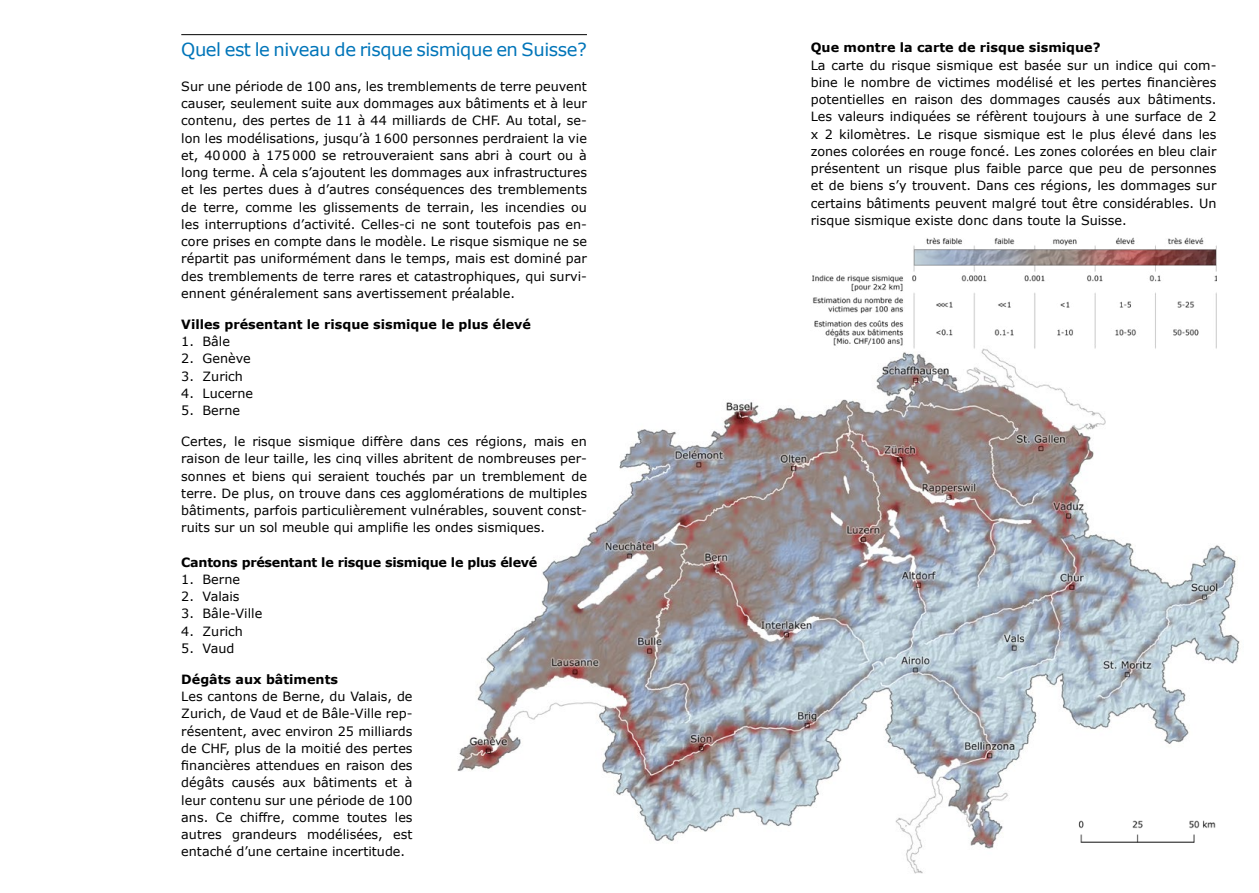
<style>
.page{position:relative;width:1259px;height:893px;background:#fff}
.page>*{position:absolute;margin:0;border:0;box-sizing:border-box;transform-origin:0 0}
.t1{font:18px "Verdana";letter-spacing:-.025em;color:#0075b9}
.t2{font:12.75px/17.2px "Verdana";color:#000;text-align:justify}
.t3{font:700 12.75px "Verdana";color:#000}
.t4{font:700 12.75px "Verdana";letter-spacing:-.02em;color:#000}
</style>
<div class="page">
<img style="left:457px;top:329px;width:783px;height:545px">
<hr style="left:181px;top:34px;width:406px;height:1px;background:#000">
<img style="left:811px;top:237px;width:405px;height:114px">
<img style="left:1069px;top:812px;width:147px;height:38px">
<h1 class="t1" style="left:181px;top:37px;width:407px">Quel est le niveau de risque sismique en Suisse?</h1>
<p class="t2" style="left:181px;top:77px;width:407px">Sur une période de 100 ans, les tremblements de terre peuvent causer, seulement suite aux dommages aux bâtiments et à leur contenu, des pertes de 11 à 44 milliards de CHF. Au total, se&shy;lon les modélisations, jusqu’à 1600 personnes perdraient la vie et, 40000 à 175000 se retrouveraient sans abri à court ou à long terme. À cela s’ajoutent les dommages aux infrastructures et les pertes dues à d’autres conséquences des tremblements de terre, comme les glissements de terrain, les incendies ou les interruptions d’activité. Celles-ci ne sont toutefois pas en&shy;core prises en compte dans le modèle. Le risque sismique ne se répartit pas uniformément dans le temps, mais est dominé par des tremblements de terre rares et catastrophiques, qui survi&shy;ennent généralement sans avertissement préalable.</p>
<p class="t3" style="left:181px;top:315px;width:351px">Villes présentant le risque sismique le plus élevé</p>
<p class="t2" style="left:181px;top:333px;width:50px">1. Bâle</p>
<p class="t2" style="left:181px;top:350px;width:71px">2. Genève</p>
<p class="t2" style="left:181px;top:367px;width:63px">3. Zurich</p>
<p class="t2" style="left:181px;top:384px;width:73px">4. Lucerne</p>
<p class="t2" style="left:181px;top:402px;width:60px">5. Berne</p>
<p class="t2" style="left:181px;top:433px;width:407px">Certes, le risque sismique diffère dans ces régions, mais en raison de leur taille, les cinq villes abritent de nombreuses per&shy;sonnes et biens qui seraient touchés par un tremblement de terre. De plus, on trouve dans ces agglomérations de multiples bâtiments, parfois particulièrement vulnérables, souvent const&shy;ruits sur un sol meuble qui amplifie les ondes sismiques.</p>
<p class="t4" style="left:181px;top:553px;width:357px">Cantons présentant le risque sismique le plus élevé</p>
<p class="t2" style="left:181px;top:570px;width:60px">1. Berne</p>
<p class="t2" style="left:181px;top:588px;width:60px">2. Valais</p>
<p class="t2" style="left:181px;top:605px;width:83px">3. Bâle-Ville</p>
<p class="t2" style="left:181px;top:622px;width:63px">4. Zurich</p>
<p class="t2" style="left:181px;top:639px;width:55px">5. Vaud</p>
<p class="t3" style="left:181px;top:670px;width:158px">Dégâts aux bâtiments</p>
<p class="t2" style="left:181px;top:688px;width:233px">Les cantons de Berne, du Valais, de Zurich, de Vaud et de Bâle-Ville rep&shy;résentent, avec environ 25 milliards de CHF, plus de la moitié des pertes financières attendues en raison des dégâts causés aux bâtiments et à leur contenu sur une période de 100 ans. Ce chiffre, comme toutes les autres grandeurs modélisées, est entaché d’une certaine incertitude.</p>
<p class="t3" style="left:811px;top:39px;width:291px">Que montre la carte de risque sismique?</p>
<p class="t2" style="left:811px;top:56px;width:407px">La carte du risque sismique est basée sur un indice qui com&shy;bine le nombre de victimes modélisé et les pertes financières potentielles en raison des dommages causés aux bâtiments.<br>Les valeurs indiquées se réfèrent toujours à une surface de 2 x 2 kilomètres. Le risque sismique est le plus élevé dans les zones colorées en rouge foncé. Les zones colorées en bleu clair présentent un risque plus faible parce que peu de personnes et de biens s’y trouvent. Dans ces régions, les dommages sur certains bâtiments peuvent malgré tout être considérables. Un risque sismique existe donc dans toute la Suisse.</p>
</div>
